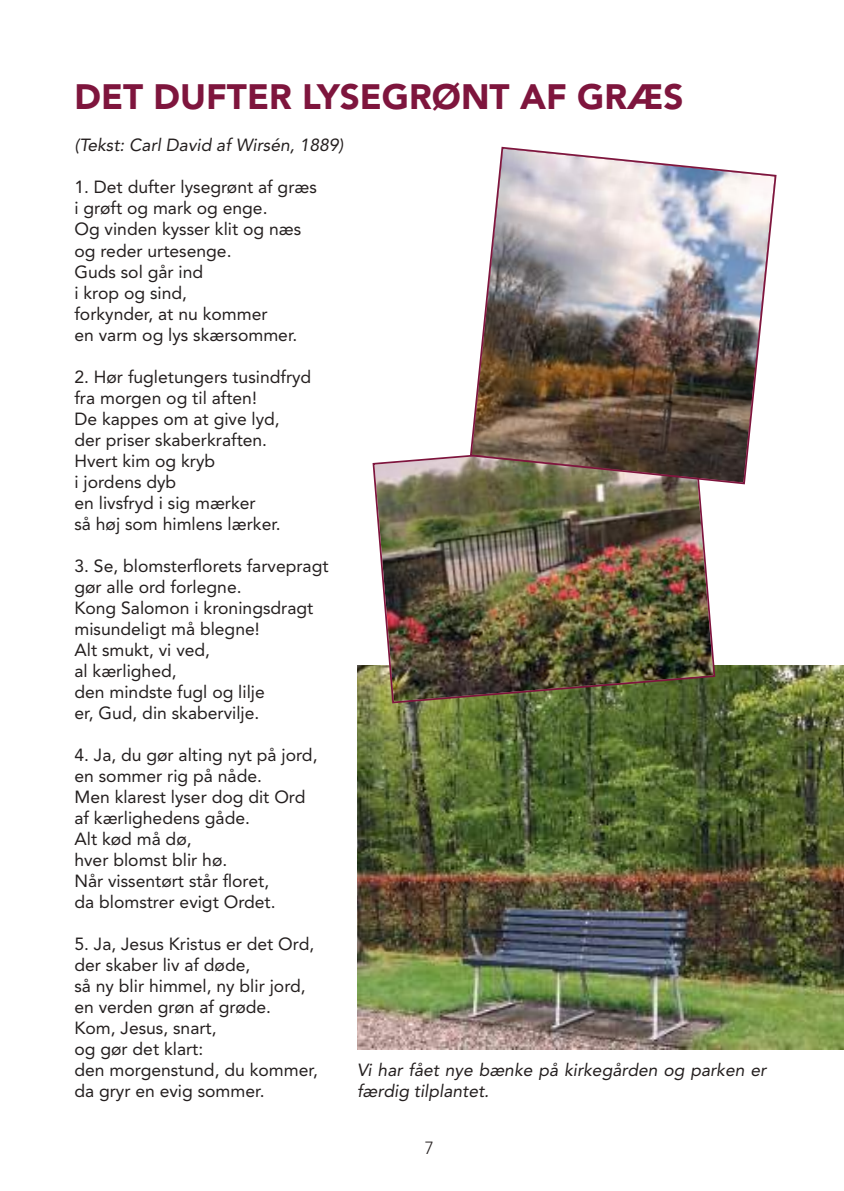
<style>
.page{position:relative;width:844px;height:1191px;background:#fff}
.page>*{position:absolute;margin:0;border:0;box-sizing:border-box;transform-origin:0 0}
.t1{font:900 35px "Avenir";color:#7e153d}
.t2{font:17.5px/21px "Avenir";color:#241f1f}
.t3{font:italic 17.5px/21px "Avenir";color:#241f1f}
.t4{font:300 17.5px "Avenir";color:#241f1f}
</style>
<div class="page">
<img style="left:357px;top:665px;width:486px;height:384px">
<img style="left:371px;top:455px;width:345px;height:249px">
<img style="left:469px;top:146px;width:308px;height:339px">
<h1 class="t1" style="left:74px;top:83px;width:610px">DET DUFTER LYSEGRØNT AF GRÆS</h1>
<p class="t3" style="left:74px;top:136px;width:270px">(Tekst: Carl David af Wirsén, 1889)</p>
<p class="t2" style="left:74px;top:176px;width:244px">1. Det dufter lysegrønt af græs i grøft og mark og enge.<br>Og vinden kysser klit og næs og reder urtesenge.<br>Guds sol går ind<br>i krop og sind,<br>forkynder, at nu kommer<br>en varm og lys skærsommer.</p>
<p class="t2" style="left:74px;top:365px;width:238px">2. Hør fugletungers tusindfryd fra morgen og til aften!<br>De kappes om at give lyd,<br>der priser skaberkraften.<br>Hvert kim og kryb<br>i jordens dyb<br>en livsfryd i sig mærker<br>så høj som himlens lærker.</p>
<p class="t2" style="left:74px;top:554px;width:255px">3. Se, blomsterflorets farvepragt gør alle ord forlegne.<br>Kong Salomon i kroningsdragt misundeligt må blegne!<br>Alt smukt, vi ved,<br>al kærlighed,<br>den mindste fugl og lilje<br>er, Gud, din skabervilje.</p>
<p class="t2" style="left:74px;top:743px;width:244px">4. Ja, du gør alting nyt på jord, en sommer rig på nåde.<br>Men klarest lyser dog dit Ord af kærlighedens gåde.<br>Alt kød må dø,<br>hver blomst blir hø.<br>Når vissentørt står floret,<br>da blomstrer evigt Ordet.</p>
<p class="t2" style="left:74px;top:932px;width:245px">5. Ja, Jesus Kristus er det Ord, der skaber liv af døde,<br>så ny blir himmel, ny blir jord, en verden grøn af grøde.<br>Kom, Jesus, snart,<br>og gør det klart:<br>den morgenstund, du kommer, da gryr en evig sommer.</p>
<p class="t3" style="left:357px;top:1060px;width:410px">Vi har fået nye bænke på kirkegården og parken er færdig tilplantet.</p>
<p class="t4" style="left:425px;top:1137px;width:11px">7</p>
</div>
